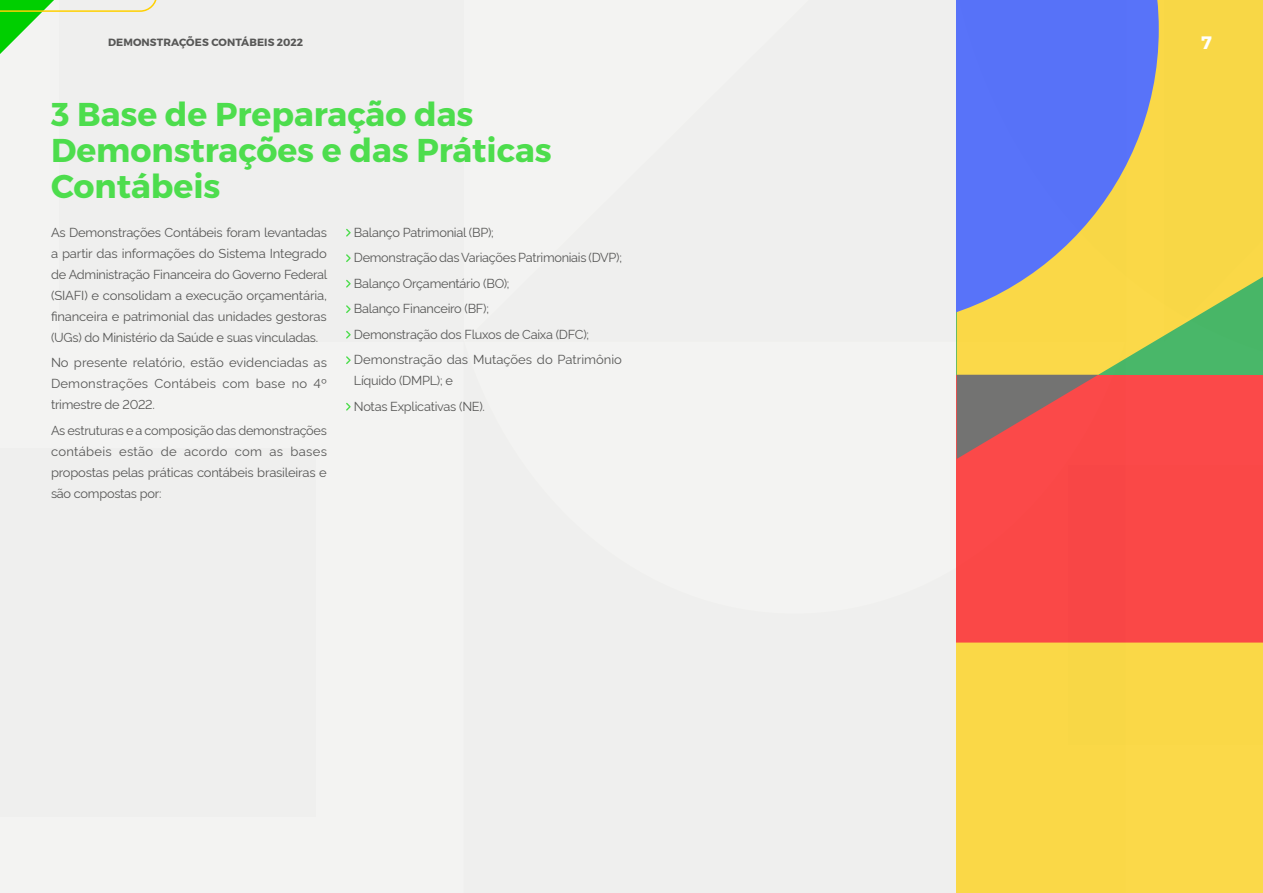
<style>
.page{position:relative;width:1263px;height:893px;background:#f3f3f2}
.page>*{position:absolute;margin:0;border:0;box-sizing:border-box;transform-origin:0 0}
.t1{font:700 33px/36px "Montserrat";color:#4ddd4d}
.t2{font:700 18px "Montserrat";color:#fff}
.t3{font:12.75px/21px "Rawline";letter-spacing:-.02em;color:#575756;text-align:justify}
.t4{font:700 10.5px "Montserrat";letter-spacing:.01em;color:#575756}
</style>
<div class="page">
<div style="left:0;top:449px;width:315px;height:368px;background:#ececea"></div>
<div style="left:59px;top:0;width:405px;height:342px;background:#ececea"></div>
<svg style="left:0;top:0;width:157px;height:54px"></svg>
<svg style="left:346px;top:228px;width:5px;height:9px"></svg>
<svg style="left:346px;top:254px;width:5px;height:8px"></svg>
<svg style="left:346px;top:279px;width:5px;height:9px"></svg>
<svg style="left:346px;top:305px;width:5px;height:8px"></svg>
<svg style="left:346px;top:330px;width:5px;height:9px"></svg>
<svg style="left:346px;top:356px;width:5px;height:8px"></svg>
<svg style="left:346px;top:402px;width:5px;height:9px"></svg>
<svg style="left:957px;top:0;width:306px;height:375px;background:#dbd14c"></svg>
<div style="left:957px;top:375px;width:306px;height:268px;background:#fa4847"></div>
<svg style="left:957px;top:375px;width:141px;height:84px"></svg>
<div style="left:957px;top:643px;width:306px;height:250px;background:#fad847"></div>
<svg style="left:957px;top:0;width:202px;height:328px;background:#848ec6"></svg>
<p class="t4" style="left:108px;top:36px;width:197px">DEMONSTRAÇÕES CONTÁBEIS 2022</p>
<h1 class="t1" style="left:51px;top:97px;width:502px">3 Base de Preparação das<br>Demonstrações e das Práticas<br>Contábeis</h1>
<p class="t3" style="left:51px;top:220px;width:278px">As Demonstrações Contábeis foram levantadas a partir das informações do Sistema Integrado de Administração Financeira do Governo Federal (SIAFI) e consolidam a execução orçamentária, financeira e patrimonial das unidades gestoras (UGs) do Ministério da Saúde e suas vinculadas.</p>
<p class="t3" style="left:51px;top:351px;width:277px">No presente relatório, estão evidenciadas as Demonstrações Contábeis com base no 4º trimestre de 2022.</p>
<p class="t3" style="left:51px;top:418px;width:277px">As estruturas e a composição das demonstrações contábeis estão de acordo com as bases propostas pelas práticas contábeis brasileiras e são compostas por:</p>
<p class="t3" style="left:354px;top:218px;width:269px;line-height:25.5px;text-align:left">Balanço Patrimonial (BP);<br>Demonstração das Variações Patrimoniais (DVP); Balanço Orçamentário (BO);<br>Balanço Financeiro (BF);<br>Demonstração dos Fluxos de Caixa (DFC); Demonstração das Mutações do Patrimônio</p>
<p class="t3" style="left:354px;top:367px;width:133px;line-height:25.5px">Líquido (DMPL); e<br>Notas Explicativas (NE).</p>
<h2 class="t2" style="left:1201px;top:31px;width:12px">7</h2>
</div>
